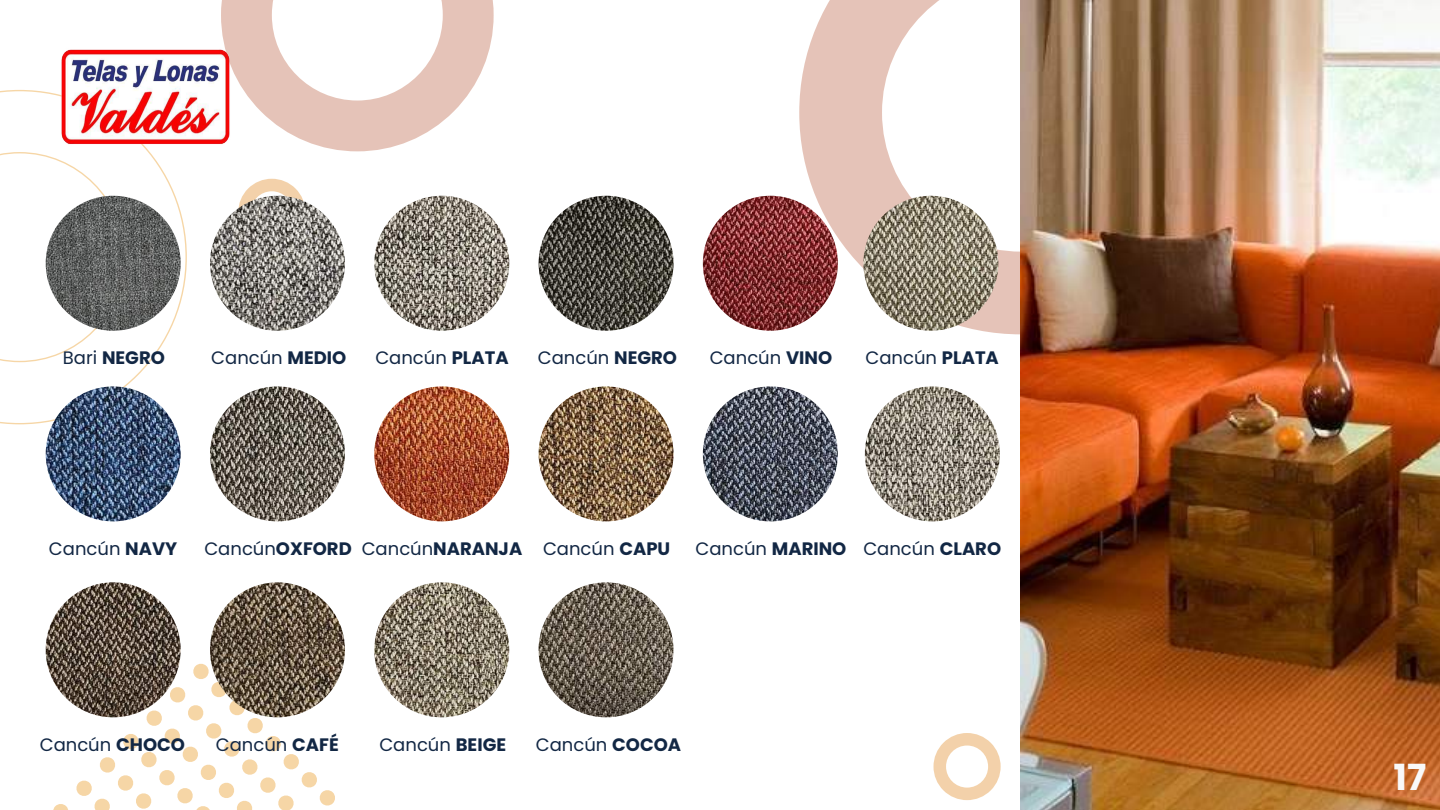
<style>
.page{position:relative;width:1440px;height:810px;background:#fff}
.page>*{position:absolute;margin:0;border:0;box-sizing:border-box;transform-origin:0 0}
.t1{font:700 36px "Poppins";color:#f9f9f9}
.t2{font:18px "Poppins";color:#122744}
.t3{font:700 18px "Poppins";color:#122744}
.s1{font-weight:400}
.s2{font-weight:700}
</style>
<div class="page">
<svg style="left:799px;top:0;width:222px;height:334px"></svg>
<svg style="left:244px;top:0;width:250px;height:151px"></svg>
<svg style="left:934px;top:733px;width:67px;height:67px"></svg>
<svg style="left:238px;top:179px;width:67px;height:29px"></svg>
<svg style="left:0;top:90px;width:187px;height:334px"></svg>
<svg style="left:53px;top:804px;width:15px;height:6px"></svg>
<svg style="left:76px;top:663px;width:260px;height:147px"></svg>
<img style="left:46px;top:0;width:198px;height:196px">
<img style="left:1021px;top:0;width:419px;height:810px">
<img style="left:46px;top:196px;width:135px;height:135px;border-radius:67px">
<img style="left:46px;top:386px;width:135px;height:135px;border-radius:67px">
<img style="left:46px;top:582px;width:135px;height:135px;border-radius:67px">
<img style="left:210px;top:196px;width:135px;height:135px;border-radius:67px">
<img style="left:210px;top:386px;width:135px;height:135px;border-radius:67px">
<img style="left:210px;top:582px;width:135px;height:135px;border-radius:67px">
<img style="left:374px;top:196px;width:135px;height:135px;border-radius:67px">
<img style="left:374px;top:386px;width:135px;height:135px;border-radius:67px">
<img style="left:374px;top:582px;width:135px;height:135px;border-radius:67px">
<img style="left:539px;top:582px;width:135px;height:135px;border-radius:67px">
<img style="left:539px;top:196px;width:135px;height:135px;border-radius:67px">
<img style="left:539px;top:386px;width:135px;height:135px;border-radius:67px">
<img style="left:703px;top:196px;width:135px;height:135px;border-radius:67px">
<img style="left:863px;top:196px;width:135px;height:135px;border-radius:67px">
<img style="left:703px;top:386px;width:135px;height:135px;border-radius:67px">
<img style="left:865px;top:386px;width:135px;height:135px;border-radius:67px">
<p class="t3" style="left:63px;top:347px;width:104px"><span class="s1">Bari</span> NEGRO</p>
<p class="t2" style="left:211px;top:347px;width:137px">Cancún <span class="s2">MEDIO</span></p>
<p class="t2" style="left:375px;top:347px;width:135px">Cancún <span class="s2">PLATA</span></p>
<p class="t2" style="left:538px;top:347px;width:141px">Cancún <span class="s2">NEGRO</span></p>
<p class="t2" style="left:710px;top:347px;width:124px">Cancún <span class="s2">VINO</span></p>
<p class="t2" style="left:866px;top:347px;width:135px">Cancún <span class="s2">PLATA</span></p>
<p class="t2" style="left:49px;top:538px;width:130px">Cancún <span class="s2">NAVY</span></p>
<p class="t2" style="left:204px;top:538px;width:149px">Cancún<span class="s2">OXFORD</span></p>
<p class="t3" style="left:362px;top:538px;width:162px"><span class="s1">Cancún</span>NARANJA</p>
<p class="t2" style="left:543px;top:538px;width:129px">Cancún <span class="s2">CAPU</span></p>
<p class="t2" style="left:696px;top:538px;width:307px">Cancún <span class="s2">MARINO</span> Cancún <span class="s2">CLARO</span></p>
<p class="t2" style="left:40px;top:734px;width:147px">Cancún <span class="s2">CHOCO</span></p>
<p class="t2" style="left:216px;top:734px;width:124px">Cancún <span class="s2">CAFÉ</span></p>
<p class="t2" style="left:379px;top:734px;width:128px">Cancún <span class="s2">BEIGE</span></p>
<p class="t2" style="left:536px;top:734px;width:147px">Cancún <span class="s2">COCOA</span></p>
<h1 class="t1" style="left:1394px;top:756px;width:34px">17</h1>
</div>
